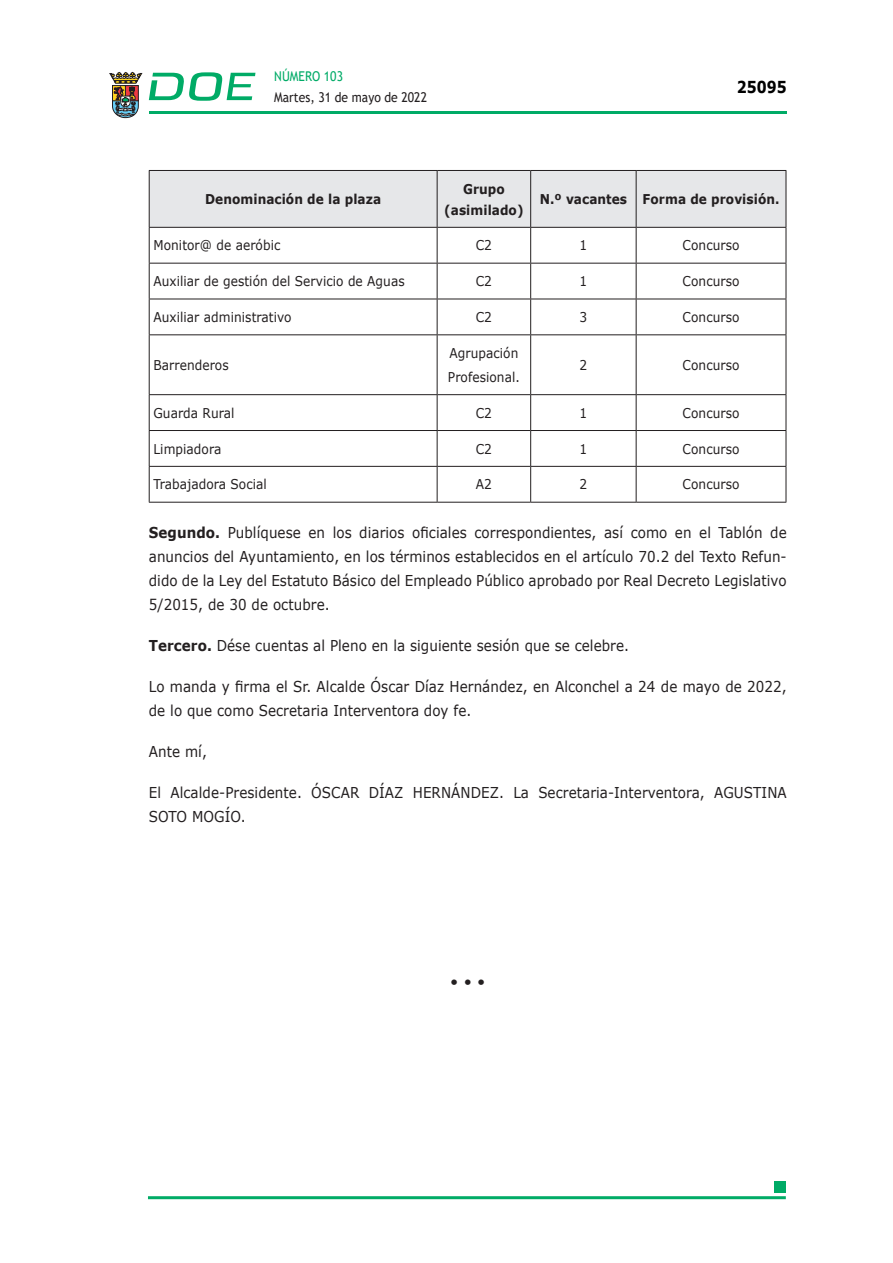
<style>
.page{position:relative;width:893px;height:1263px;background:#fff}
.page>*{position:absolute;margin:0;border:0;box-sizing:border-box;transform-origin:0 0}
.t1{font:700 16.5px "Verdana";color:#000;scale:.85 1}
.CUERPO_DE_TEXTO{font:15px/24px "Verdana";letter-spacing:.005em;color:#231f20;scale:.9 1}
.ADENDA{font:15px "Verdana";color:#231f20}
.CUERPO_DE_TEXTO-2{font:13.5px/24px "Verdana";letter-spacing:.005em;color:#231f20;scale:.9 1}
.TABLATITULO{font:700 13.5px "Verdana";letter-spacing:.005em;color:#231f20;scale:.9 1}
.t2{font:13.5px "Trebuchet MS";color:#231f20;scale:.9 1}
.t3{font:13.5px "Trebuchet MS";color:#00ab67;scale:.9 1}
.s1{font-weight:700}
</style>
<div class="page">
<hr style="left:149px;top:111px;width:638px;height:3px;background:#00ab66">
<svg style="left:109px;top:72px;width:33px;height:46px"></svg>
<svg style="left:149px;top:72px;width:106px;height:29px"></svg>
<hr style="left:148px;top:1196px;width:638px;height:3px;background:#00ab66">
<div style="left:775px;top:1181px;width:11px;height:11px;background:#00ab66"></div>
<div style="left:150px;top:171px;width:636px;height:56px;background:#e6e7e9"></div>
<hr style="left:149px;top:170px;width:288px;height:1px;background:#231f20">
<hr style="left:149px;top:171px;width:1px;height:56px;background:#231f20">
<hr style="left:437px;top:170px;width:94px;height:1px;background:#231f20">
<hr style="left:437px;top:171px;width:1px;height:56px;background:#231f20">
<hr style="left:531px;top:170px;width:105px;height:1px;background:#231f20">
<hr style="left:530px;top:171px;width:1px;height:56px;background:#231f20">
<hr style="left:636px;top:170px;width:150px;height:1px;background:#231f20">
<hr style="left:636px;top:171px;width:1px;height:56px;background:#231f20">
<hr style="left:786px;top:171px;width:1px;height:56px;background:#231f20">
<hr style="left:149px;top:227px;width:288px;height:1px;background:#231f20">
<hr style="left:437px;top:227px;width:94px;height:1px;background:#231f20">
<hr style="left:531px;top:227px;width:105px;height:1px;background:#231f20">
<hr style="left:636px;top:227px;width:150px;height:1px;background:#231f20">
<hr style="left:149px;top:228px;width:1px;height:35px;background:#231f20">
<hr style="left:437px;top:228px;width:1px;height:35px;background:#231f20">
<hr style="left:530px;top:228px;width:1px;height:35px;background:#231f20">
<hr style="left:636px;top:228px;width:1px;height:35px;background:#231f20">
<hr style="left:786px;top:228px;width:1px;height:35px;background:#231f20">
<hr style="left:149px;top:263px;width:288px;height:1px;background:#231f20">
<hr style="left:149px;top:263px;width:1px;height:36px;background:#231f20">
<hr style="left:437px;top:263px;width:94px;height:1px;background:#231f20">
<hr style="left:437px;top:263px;width:1px;height:36px;background:#231f20">
<hr style="left:531px;top:263px;width:105px;height:1px;background:#231f20">
<hr style="left:530px;top:263px;width:1px;height:36px;background:#231f20">
<hr style="left:636px;top:263px;width:150px;height:1px;background:#231f20">
<hr style="left:636px;top:263px;width:1px;height:36px;background:#231f20">
<hr style="left:786px;top:263px;width:1px;height:36px;background:#231f20">
<hr style="left:149px;top:299px;width:288px;height:1px;background:#231f20">
<hr style="left:149px;top:299px;width:1px;height:35px;background:#231f20">
<hr style="left:437px;top:299px;width:94px;height:1px;background:#231f20">
<hr style="left:437px;top:299px;width:1px;height:35px;background:#231f20">
<hr style="left:531px;top:299px;width:105px;height:1px;background:#231f20">
<hr style="left:530px;top:299px;width:1px;height:35px;background:#231f20">
<hr style="left:636px;top:299px;width:150px;height:1px;background:#231f20">
<hr style="left:636px;top:299px;width:1px;height:35px;background:#231f20">
<hr style="left:786px;top:299px;width:1px;height:35px;background:#231f20">
<hr style="left:149px;top:334px;width:288px;height:1px;background:#231f20">
<hr style="left:149px;top:335px;width:1px;height:59px;background:#231f20">
<hr style="left:437px;top:334px;width:94px;height:1px;background:#231f20">
<hr style="left:437px;top:335px;width:1px;height:59px;background:#231f20">
<hr style="left:531px;top:334px;width:105px;height:1px;background:#231f20">
<hr style="left:530px;top:335px;width:1px;height:59px;background:#231f20">
<hr style="left:636px;top:334px;width:150px;height:1px;background:#231f20">
<hr style="left:636px;top:335px;width:1px;height:59px;background:#231f20">
<hr style="left:786px;top:335px;width:1px;height:59px;background:#231f20">
<hr style="left:149px;top:394px;width:288px;height:1px;background:#231f20">
<hr style="left:149px;top:395px;width:1px;height:35px;background:#231f20">
<hr style="left:437px;top:394px;width:94px;height:1px;background:#231f20">
<hr style="left:437px;top:395px;width:1px;height:35px;background:#231f20">
<hr style="left:531px;top:394px;width:105px;height:1px;background:#231f20">
<hr style="left:530px;top:395px;width:1px;height:35px;background:#231f20">
<hr style="left:636px;top:394px;width:150px;height:1px;background:#231f20">
<hr style="left:636px;top:395px;width:1px;height:35px;background:#231f20">
<hr style="left:786px;top:395px;width:1px;height:35px;background:#231f20">
<hr style="left:149px;top:430px;width:288px;height:1px;background:#231f20">
<hr style="left:149px;top:431px;width:1px;height:35px;background:#231f20">
<hr style="left:437px;top:430px;width:94px;height:1px;background:#231f20">
<hr style="left:437px;top:431px;width:1px;height:35px;background:#231f20">
<hr style="left:531px;top:430px;width:105px;height:1px;background:#231f20">
<hr style="left:530px;top:431px;width:1px;height:35px;background:#231f20">
<hr style="left:636px;top:430px;width:150px;height:1px;background:#231f20">
<hr style="left:636px;top:431px;width:1px;height:35px;background:#231f20">
<hr style="left:786px;top:431px;width:1px;height:35px;background:#231f20">
<hr style="left:149px;top:466px;width:288px;height:1px;background:#231f20">
<hr style="left:149px;top:467px;width:1px;height:35px;background:#231f20">
<hr style="left:437px;top:466px;width:94px;height:1px;background:#231f20">
<hr style="left:437px;top:467px;width:1px;height:35px;background:#231f20">
<hr style="left:531px;top:466px;width:105px;height:1px;background:#231f20">
<hr style="left:530px;top:467px;width:1px;height:35px;background:#231f20">
<hr style="left:636px;top:466px;width:150px;height:1px;background:#231f20">
<hr style="left:636px;top:467px;width:1px;height:35px;background:#231f20">
<hr style="left:786px;top:467px;width:1px;height:35px;background:#231f20">
<hr style="left:149px;top:502px;width:288px;height:1px;background:#231f20">
<hr style="left:437px;top:502px;width:94px;height:1px;background:#231f20">
<hr style="left:531px;top:502px;width:105px;height:1px;background:#231f20">
<hr style="left:636px;top:502px;width:150px;height:1px;background:#231f20">
<p class="t3" style="left:274px;top:67px;width:78px">NÚMERO 103</p>
<p class="t2" style="left:274px;top:88px;width:171px">Martes, 31 de mayo de 2022</p>
<p class="t1" style="left:737px;top:75px;width:60px">25095</p>
<p class="TABLATITULO" style="left:205px;top:190px;width:197px">Denominación de la plaza</p>
<p class="TABLATITULO" style="left:463px;top:179px;width:48px">Grupo</p>
<p class="TABLATITULO" style="left:444px;top:200px;width:90px">(asimilado)</p>
<p class="TABLATITULO" style="left:540px;top:190px;width:99px">N.º vacantes</p>
<p class="TABLATITULO" style="left:643px;top:190px;width:154px">Forma de provisión.</p>
<p class="CUERPO_DE_TEXTO-2" style="left:153px;top:233px;width:143px">Monitor@ de aeróbic</p>
<p class="CUERPO_DE_TEXTO-2" style="left:476px;top:233px;width:20px">C2</p>
<p class="CUERPO_DE_TEXTO-2" style="left:580px;top:233px;width:10px">1</p>
<p class="CUERPO_DE_TEXTO-2" style="left:683px;top:233px;width:65px">Concurso</p>
<p class="CUERPO_DE_TEXTO-2" style="left:153px;top:269px;width:281px">Auxiliar de gestión del Servicio de Aguas</p>
<p class="CUERPO_DE_TEXTO-2" style="left:476px;top:269px;width:20px">C2</p>
<p class="CUERPO_DE_TEXTO-2" style="left:580px;top:269px;width:10px">1</p>
<p class="CUERPO_DE_TEXTO-2" style="left:683px;top:269px;width:65px">Concurso</p>
<p class="CUERPO_DE_TEXTO-2" style="left:153px;top:305px;width:155px">Auxiliar administrativo</p>
<p class="CUERPO_DE_TEXTO-2" style="left:476px;top:305px;width:20px">C2</p>
<p class="CUERPO_DE_TEXTO-2" style="left:580px;top:305px;width:10px">3</p>
<p class="CUERPO_DE_TEXTO-2" style="left:683px;top:305px;width:65px">Concurso</p>
<p class="CUERPO_DE_TEXTO-2" style="left:153px;top:353px;width:85px">Barrenderos</p>
<p class="CUERPO_DE_TEXTO-2" style="left:448px;top:341px;width:81px">Agrupación<br>Profesional.</p>
<p class="CUERPO_DE_TEXTO-2" style="left:580px;top:353px;width:10px">2</p>
<p class="CUERPO_DE_TEXTO-2" style="left:683px;top:353px;width:65px">Concurso</p>
<p class="CUERPO_DE_TEXTO-2" style="left:153px;top:401px;width:92px">Guarda Rural</p>
<p class="CUERPO_DE_TEXTO-2" style="left:476px;top:401px;width:20px">C2</p>
<p class="CUERPO_DE_TEXTO-2" style="left:580px;top:401px;width:10px">1</p>
<p class="CUERPO_DE_TEXTO-2" style="left:683px;top:401px;width:65px">Concurso</p>
<p class="CUERPO_DE_TEXTO-2" style="left:153px;top:436px;width:77px">Limpiadora</p>
<p class="CUERPO_DE_TEXTO-2" style="left:476px;top:436px;width:20px">C2</p>
<p class="CUERPO_DE_TEXTO-2" style="left:580px;top:436px;width:10px">1</p>
<p class="CUERPO_DE_TEXTO-2" style="left:683px;top:436px;width:65px">Concurso</p>
<p class="CUERPO_DE_TEXTO-2" style="left:153px;top:472px;width:128px">Trabajadora Social</p>
<p class="CUERPO_DE_TEXTO-2" style="left:476px;top:472px;width:19px">A2</p>
<p class="CUERPO_DE_TEXTO-2" style="left:580px;top:472px;width:10px">2</p>
<p class="CUERPO_DE_TEXTO-2" style="left:683px;top:472px;width:65px">Concurso</p>
<p class="CUERPO_DE_TEXTO" style="left:149px;top:520px;width:710px;text-align:justify"><span class="s1">Segundo.</span> Publíquese en los diarios oficiales correspondientes, así como en el Tablón de anuncios del Ayuntamiento, en los términos establecidos en el artículo 70.2 del Texto Refun&shy;dido de la Ley del Estatuto Básico del Empleado Público aprobado por Real Decreto Legislativo 5/2015, de 30 de octubre.</p>
<p class="CUERPO_DE_TEXTO" style="left:149px;top:633px;width:535px"><span class="s1">Tercero.</span> Dése cuentas al Pleno en la siguiente sesión que se celebre.</p>
<p class="CUERPO_DE_TEXTO" style="left:149px;top:674px;width:710px">Lo manda y firma el Sr. Alcalde Óscar Díaz Hernández, en Alconchel a 24 de mayo de 2022, de lo que como Secretaria Interventora doy fe.</p>
<p class="CUERPO_DE_TEXTO" style="left:149px;top:739px;width:66px">Ante mí,</p>
<p class="CUERPO_DE_TEXTO" style="left:149px;top:780px;width:710px">El Alcalde-Presidente. ÓSCAR DÍAZ HERNÁNDEZ. La Secretaria-Interventora, AGUSTINA<br>SOTO MOGÍO.</p>
<p class="ADENDA" style="left:450px;top:971px;width:37px">• • •</p>
</div>
